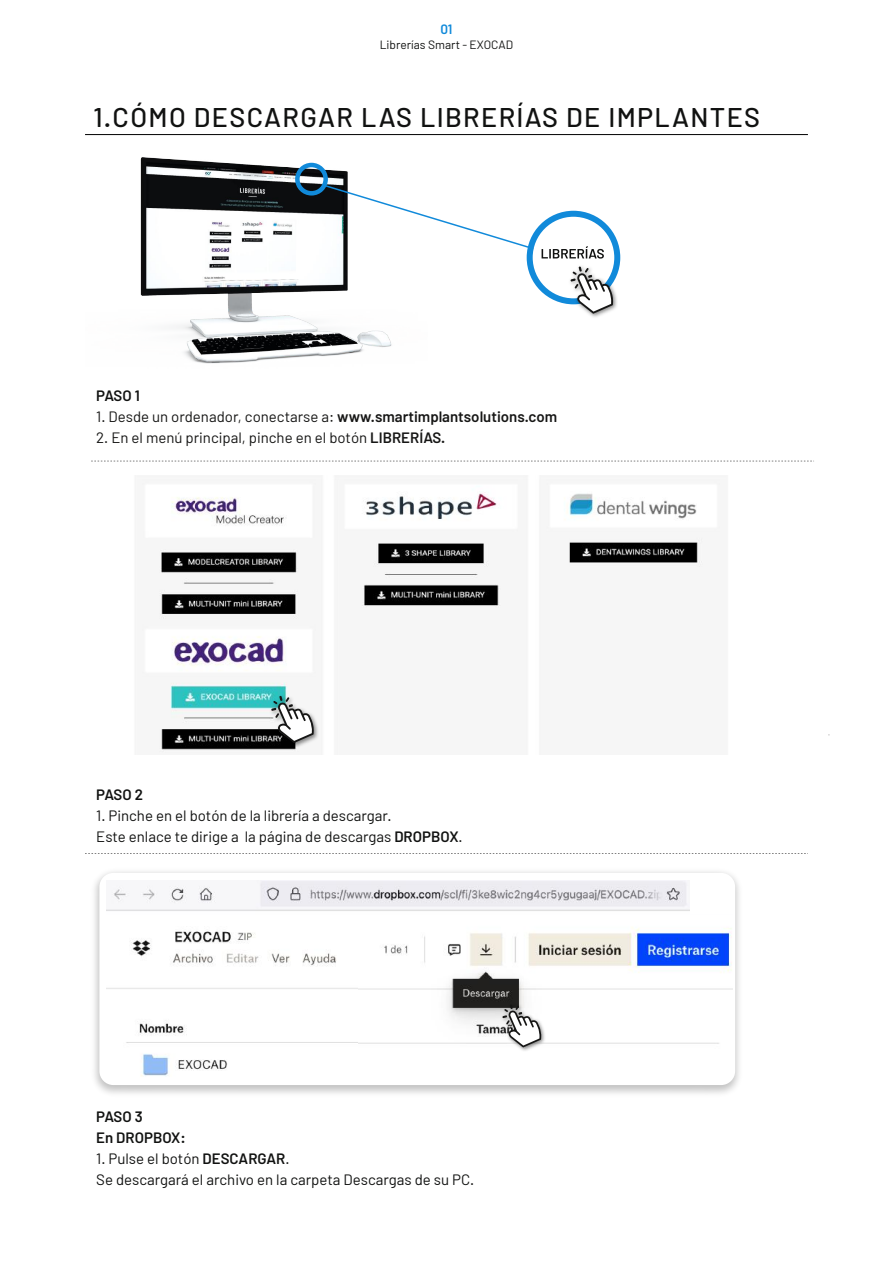
<style>
.page{position:relative;width:893px;height:1263px;background:#fff}
.page>*{position:absolute;margin:0;border:0;box-sizing:border-box;transform-origin:0 0}
.t1{font:500 27px "Barlow";letter-spacing:.05em;color:#111211}
.t2{font:15px/21px "Barlow";color:#111211}
.t3{font:15px "Barlow";color:#161615}
.t4{font:600 15px/21px "Barlow";color:#111211}
.t5{font:600 13.5px "Barlow";color:#118ada}
.t6{font:12px "Barlow";color:#111211}
.s1{font-weight:600}
</style>
<div class="page">
<img style="left:142px;top:476px;width:578px;height:279px">
<svg style="left:269px;top:693px;width:50px;height:55px"></svg>
<svg style="left:271px;top:696px;width:43px;height:47px"></svg>
<svg style="left:91px;top:461px;width:723px;height:1px"></svg>
<svg style="left:85px;top:853px;width:723px;height:1px"></svg>
<img style="left:140px;top:157px;width:252px;height:207px">
<div style="left:527px;top:211px;width:93px;height:93px;border:6px solid #118ada;border-radius:50%"></div>
<svg style="left:568px;top:264px;width:50px;height:53px"></svg>
<svg style="left:570px;top:266px;width:43px;height:48px"></svg>
<div style="left:295px;top:163px;width:33px;height:33px;border:4px solid #118ada;border-radius:50%"></div>
<svg style="left:320px;top:183px;width:215px;height:67px"></svg>
<svg style="left:542px;top:246px;width:62px;height:13px"></svg>
<hr style="left:85px;top:134px;width:723px;height:1px;background:#000">
<img style="left:107px;top:881px;width:582px;height:196px">
<img style="left:358px;top:914px;width:375px;height:161px">
<svg style="left:501px;top:1002px;width:45px;height:50px"></svg>
<svg style="left:502px;top:1004px;width:39px;height:43px"></svg>
<p class="t5" style="left:440px;top:21px;width:14px">01</p>
<p class="t6" style="left:380px;top:37px;width:135px">Librerías Smart - EXOCAD</p>
<h1 class="t1" style="left:93px;top:101px;width:668px">1.CÓMO DESCARGAR LAS LIBRERÍAS DE IMPLANTES</h1>
<p class="t4" style="left:96px;top:384px;width:45px">PASO 1</p>
<p class="t3" style="left:96px;top:407px;width:463px">1. Desde un ordenador, conectarse a: <span class="s1">www.smartimplantsolutions.com</span></p>
<p class="t3" style="left:96px;top:428px;width:350px">2. En el menú principal, pinche en el botón <span class="s1">LIBRERÍAS.</span></p>
<p class="t4" style="left:96px;top:783px;width:48px">PASO 2</p>
<p class="t2" style="left:96px;top:804px;width:368px">1. Pinche en el botón de la librería a descargar.<br>Este enlace te dirige a la página de descargas <span class="s1">DROPBOX</span>.</p>
<p class="t4" style="left:96px;top:1106px;width:91px">PASO 3<br>En DROPBOX:</p>
<p class="t2" style="left:96px;top:1147px;width:379px">1. Pulse el botón <span class="s1">DESCARGAR</span>.<br>Se descargará el archivo en la carpeta Descargas de su PC.</p>
</div>
